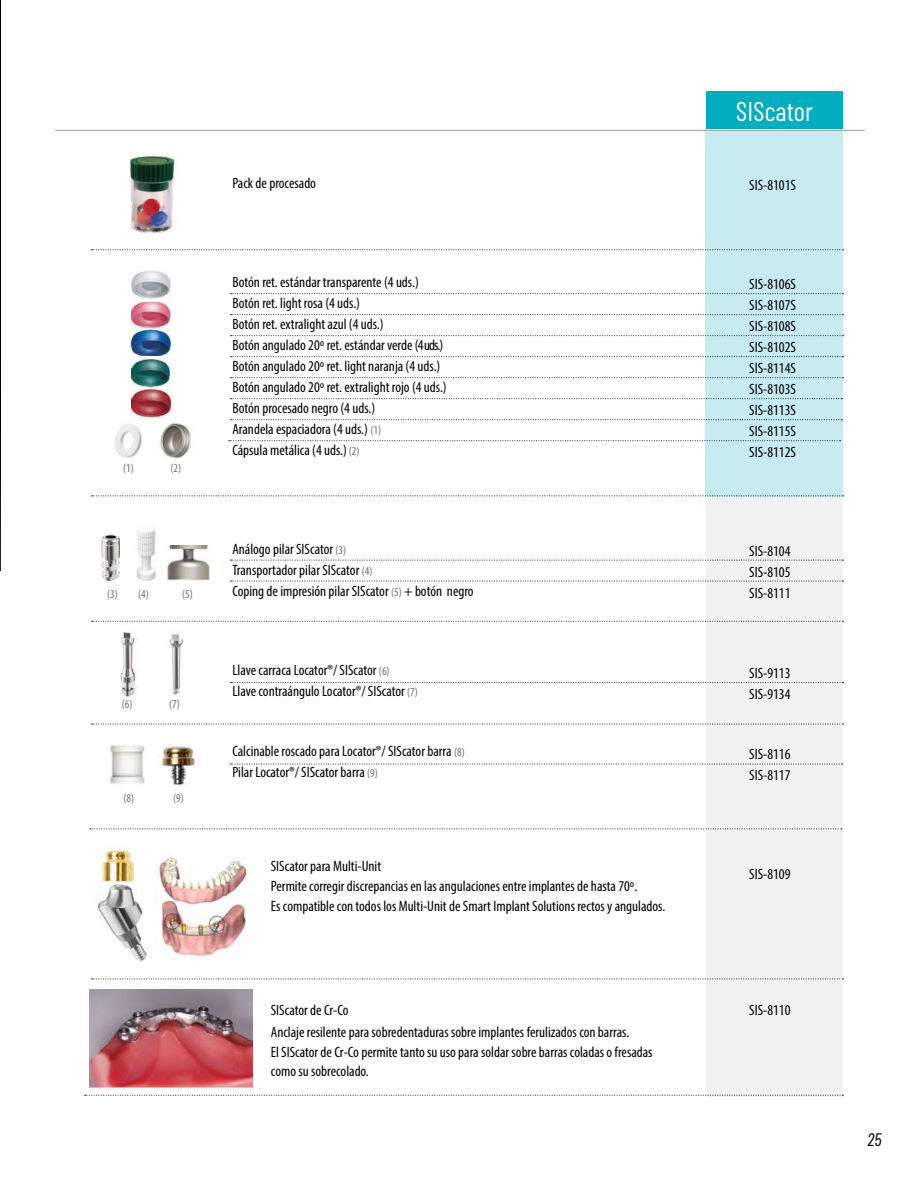
<style>
.page{position:relative;width:918px;height:1188px;background:#fff}
.page>*{position:absolute;margin:0;border:0;box-sizing:border-box;transform-origin:0 0}
.t1{font:27px "Barlow Condensed";color:#fff}
.t2{font:italic 18px "Barlow Condensed";color:#000}
.t3{font:condensed 15px/21px "Myriad Pro";color:#000}
.t4{font:condensed 12px "Myriad Pro";color:#706f6f}
.s1{font-size:12px;color:#706f6f}
</style>
<div class="page">
<img style="left:0;top:0;width:1px;height:570px">
<div style="left:706px;top:92px;width:136px;height:37px;background:#00adbf"></div>
<div style="left:706px;top:132px;width:137px;height:365px;background:#c7ebf0"></div>
<div style="left:706px;top:497px;width:137px;height:599px;background:#f2f2f2"></div>
<hr style="left:55px;top:130px;width:810px;height:1px;background:#9d9d9c">
<img style="left:131px;top:363px;width:42px;height:57px">
<img style="left:132px;top:302px;width:38px;height:27px">
<img style="left:131px;top:272px;width:39px;height:27px">
<img style="left:130px;top:330px;width:40px;height:33px">
<img style="left:101px;top:534px;width:19px;height:48px">
<img style="left:137px;top:529px;width:35px;height:52px">
<img style="left:169px;top:633px;width:14px;height:63px">
<img style="left:120px;top:632px;width:17px;height:65px">
<img style="left:95px;top:846px;width:156px;height:115px">
<img style="left:166px;top:546px;width:43px;height:35px">
<img style="left:115px;top:424px;width:27px;height:34px">
<img style="left:160px;top:422px;width:31px;height:36px">
<img style="left:110px;top:745px;width:35px;height:39px">
<img style="left:89px;top:990px;width:163px;height:99px">
<svg style="left:92px;top:621px;width:752px;height:1px"></svg>
<svg style="left:90px;top:829px;width:752px;height:1px"></svg>
<svg style="left:92px;top:979px;width:752px;height:1px"></svg>
<svg style="left:85px;top:1095px;width:759px;height:1px"></svg>
<svg style="left:92px;top:496px;width:752px;height:1px"></svg>
<svg style="left:92px;top:249px;width:752px;height:1px"></svg>
<svg style="left:92px;top:724px;width:752px;height:1px"></svg>
<img style="left:129px;top:155px;width:46px;height:78px">
<img style="left:159px;top:745px;width:38px;height:40px">
<svg style="left:230px;top:335px;width:614px;height:1px"></svg>
<svg style="left:230px;top:314px;width:614px;height:1px"></svg>
<svg style="left:230px;top:356px;width:614px;height:1px"></svg>
<svg style="left:230px;top:398px;width:612px;height:1px"></svg>
<svg style="left:230px;top:377px;width:614px;height:1px"></svg>
<svg style="left:230px;top:293px;width:614px;height:1px"></svg>
<svg style="left:230px;top:419px;width:612px;height:1px"></svg>
<svg style="left:229px;top:440px;width:612px;height:1px"></svg>
<svg style="left:230px;top:581px;width:614px;height:1px"></svg>
<svg style="left:230px;top:560px;width:614px;height:1px"></svg>
<svg style="left:230px;top:682px;width:614px;height:1px"></svg>
<svg style="left:230px;top:764px;width:613px;height:1px"></svg>
<p class="t4" style="left:123px;top:461px;width:12px">(1)</p>
<p class="t4" style="left:171px;top:461px;width:12px">(2)</p>
<p class="t4" style="left:107px;top:587px;width:12px">(3)</p>
<p class="t4" style="left:138px;top:587px;width:12px">(4)</p>
<p class="t4" style="left:182px;top:587px;width:12px">(5)</p>
<p class="t4" style="left:122px;top:697px;width:12px">(6)</p>
<p class="t4" style="left:169px;top:697px;width:12px">(7)</p>
<p class="t4" style="left:123px;top:790px;width:12px">(8)</p>
<p class="t4" style="left:173px;top:790px;width:12px">(9)</p>
<p class="t3" style="left:232px;top:172px;width:85px">Pack de procesado</p>
<p class="t3" style="left:232px;top:271px;width:216px">Botón ret. estándar transparente (4 uds.)<br>Botón ret. light rosa (4 uds.)<br>Botón ret. extralight azul (4 uds.)<br>Botón angulado 20º ret. estándar verde (4 uds.)<br>Botón angulado 20º ret. light naranja (4 uds.)<br>Botón angulado 20º ret. extralight rojo (4 uds.)<br>Botón procesado negro (4 uds.)<br>Arandela espaciadora (4 uds.) <span class="s1">(1)<br></span>Cápsula metálica (4 uds.) <span class="s1">(2)</span></p>
<p class="t3" style="left:232px;top:538px;width:243px">Análogo pilar SIScator <span class="s1">(3)<br></span>Transportador pilar SIScator <span class="s1">(4)<br></span>Coping de impresión pilar SIScator <span class="s1">(5)</span> + botón negro</p>
<p class="t3" style="left:232px;top:660px;width:187px">Llave carraca Locator®/ SIScator <span class="s1">(6)<br></span>Llave contraángulo Locator®/ SIScator <span class="s1">(7)</span></p>
<p class="t3" style="left:232px;top:741px;width:234px">Calcinable roscado para Locator®/ SIScator barra <span class="s1">(8)<br></span>Pilar Locator®/ SIScator barra <span class="s1">(9)</span></p>
<p class="t3" style="left:271px;top:856px;width:396px;line-height:20px">SIScator para Multi-Unit<br>Permite corregir discrepancias en las angulaciones entre implantes de hasta 70º.<br>Es compatible con todos los Multi-Unit de Smart Implant Solutions rectos y angulados.</p>
<p class="t3" style="left:271px;top:1000px;width:79px">SIScator de Cr-Co</p>
<p class="t3" style="left:271px;top:1023px;width:383px;line-height:19.5px">Anclaje resilente para sobredentaduras sobre implantes ferulizados con barras.<br>El SIScator de Cr-Co permite tanto su uso para soldar sobre barras coladas o fresadas como su sobrecolado.</p>
<h1 class="t1" style="left:736px;top:95px;width:79px">SIScator</h1>
<p class="t3" style="left:749px;top:175px;width:48px">SIS-8101S</p>
<p class="t3" style="left:749px;top:274px;width:48px;text-align:justify">SIS-8106S SIS-8107S SIS-8108S SIS-8102S SIS-8114S SIS-8103S SIS-8113S SIS-8115S SIS-8112S</p>
<p class="t3" style="left:749px;top:541px;width:43px;text-align:justify">SIS-8104<br>SIS-8105<br>SIS-8111</p>
<p class="t3" style="left:749px;top:662px;width:43px">SIS-9113<br>SIS-9134</p>
<p class="t3" style="left:749px;top:743px;width:43px">SIS-8116<br>SIS-8117</p>
<p class="t3" style="left:749px;top:863px;width:43px">SIS-8109</p>
<p class="t3" style="left:749px;top:1000px;width:43px">SIS-8110</p>
<p class="t2" style="left:867px;top:1128px;width:16px">25</p>
</div>
